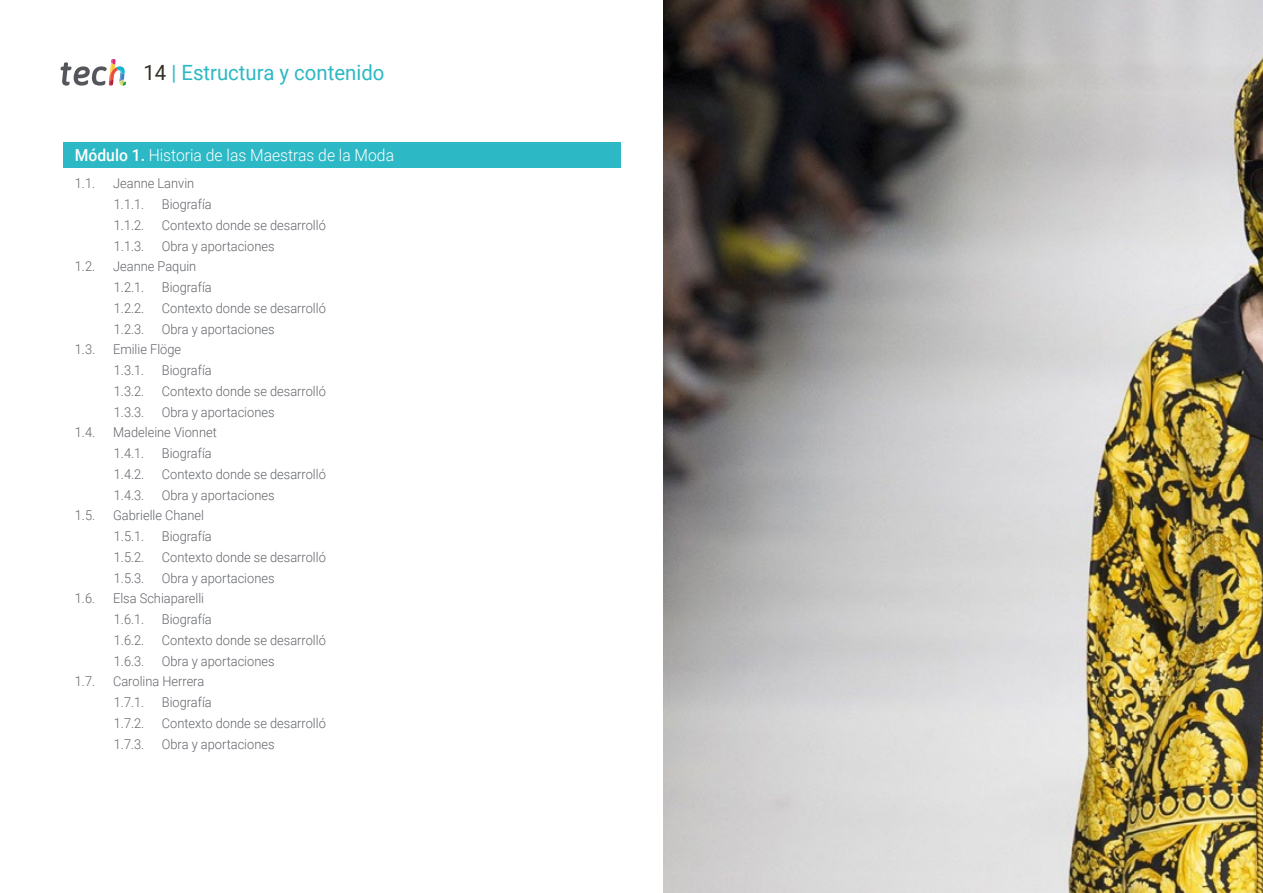
<style>
.page{position:relative;width:1263px;height:893px;background:#fff}
.page>*{position:absolute;margin:0;border:0;box-sizing:border-box;transform-origin:0 0}
.t1{font:21px "Roboto";color:#2db8c5}
.t2{font:300 16.5px "Roboto";color:#fff;scale:.95 1}
.t3{font:300 13.5px/20.7px "Roboto";color:#61646a;scale:.95 1}
.s1{color:#312e20}
.s2{font-weight:500}
</style>
<div class="page">
<div style="left:64px;top:142px;width:557px;height:26px;background:#2db8c5"></div>
<svg style="left:61px;top:59px;width:65px;height:27px"></svg>
<img style="left:663px;top:0;width:600px;height:893px">
<h1 class="t1" style="left:144px;top:57px;width:242px"><span class="s1">14</span> | Estructura y contenido</h1>
<p class="t2" style="left:75px;top:144px;width:338px"><span class="s2">Módulo 1.</span> Historia de las Maestras de la Moda</p>
<p class="t3" style="left:75px;top:173px;width:23px">1.1.</p>
<p class="t3" style="left:113px;top:173px;width:87px">Jeanne Lanvin<br>1.1.1.</p>
<p class="t3" style="left:162px;top:193px;width:54px">Biografía</p>
<p class="t3" style="left:114px;top:214px;width:34px">1.1.2.</p>
<p class="t3" style="left:162px;top:214px;width:174px">Contexto donde se desarrolló</p>
<p class="t3" style="left:114px;top:235px;width:34px">1.1.3.</p>
<p class="t3" style="left:162px;top:235px;width:120px">Obra y aportaciones</p>
<p class="t3" style="left:75px;top:256px;width:23px">1.2.</p>
<p class="t3" style="left:113px;top:256px;width:89px">Jeanne Paquin<br>1.2.1.</p>
<p class="t3" style="left:162px;top:276px;width:54px">Biografía</p>
<p class="t3" style="left:114px;top:297px;width:34px">1.2.2.</p>
<p class="t3" style="left:162px;top:297px;width:174px">Contexto donde se desarrolló</p>
<p class="t3" style="left:114px;top:318px;width:34px">1.2.3.</p>
<p class="t3" style="left:162px;top:318px;width:120px">Obra y aportaciones</p>
<p class="t3" style="left:75px;top:339px;width:23px">1.3.</p>
<p class="t3" style="left:113px;top:339px;width:73px">Emilie Flöge<br>1.3.1.</p>
<p class="t3" style="left:162px;top:359px;width:54px">Biografía</p>
<p class="t3" style="left:114px;top:380px;width:34px">1.3.2.</p>
<p class="t3" style="left:162px;top:380px;width:174px">Contexto donde se desarrolló</p>
<p class="t3" style="left:114px;top:401px;width:34px">1.3.3.</p>
<p class="t3" style="left:162px;top:401px;width:120px">Obra y aportaciones</p>
<p class="t3" style="left:75px;top:422px;width:23px">1.4.</p>
<p class="t3" style="left:113px;top:422px;width:111px">Madeleine Vionnet<br>1.4.1.</p>
<p class="t3" style="left:162px;top:442px;width:54px">Biografía</p>
<p class="t3" style="left:114px;top:463px;width:34px">1.4.2.</p>
<p class="t3" style="left:162px;top:463px;width:174px">Contexto donde se desarrolló</p>
<p class="t3" style="left:114px;top:484px;width:34px">1.4.3.</p>
<p class="t3" style="left:162px;top:484px;width:120px">Obra y aportaciones</p>
<p class="t3" style="left:75px;top:505px;width:23px">1.5.</p>
<p class="t3" style="left:113px;top:505px;width:97px">Gabrielle Chanel<br>1.5.1.</p>
<p class="t3" style="left:162px;top:525px;width:54px">Biografía</p>
<p class="t3" style="left:114px;top:546px;width:34px">1.5.2.</p>
<p class="t3" style="left:162px;top:546px;width:174px">Contexto donde se desarrolló</p>
<p class="t3" style="left:114px;top:567px;width:34px">1.5.3.</p>
<p class="t3" style="left:162px;top:567px;width:120px">Obra y aportaciones</p>
<p class="t3" style="left:75px;top:588px;width:23px">1.6.</p>
<p class="t3" style="left:113px;top:588px;width:97px">Elsa Schiaparelli<br>1.6.1.</p>
<p class="t3" style="left:162px;top:608px;width:54px">Biografía</p>
<p class="t3" style="left:114px;top:629px;width:34px">1.6.2.</p>
<p class="t3" style="left:162px;top:629px;width:174px">Contexto donde se desarrolló</p>
<p class="t3" style="left:114px;top:650px;width:34px">1.6.3.</p>
<p class="t3" style="left:162px;top:650px;width:120px">Obra y aportaciones</p>
<p class="t3" style="left:75px;top:671px;width:23px">1.7.</p>
<p class="t3" style="left:113px;top:671px;width:97px">Carolina Herrera<br>1.7.1.</p>
<p class="t3" style="left:162px;top:691px;width:54px">Biografía</p>
<p class="t3" style="left:114px;top:712px;width:34px">1.7.2.</p>
<p class="t3" style="left:162px;top:712px;width:174px">Contexto donde se desarrolló</p>
<p class="t3" style="left:114px;top:733px;width:34px">1.7.3.</p>
<p class="t3" style="left:162px;top:733px;width:120px">Obra y aportaciones</p>
</div>
